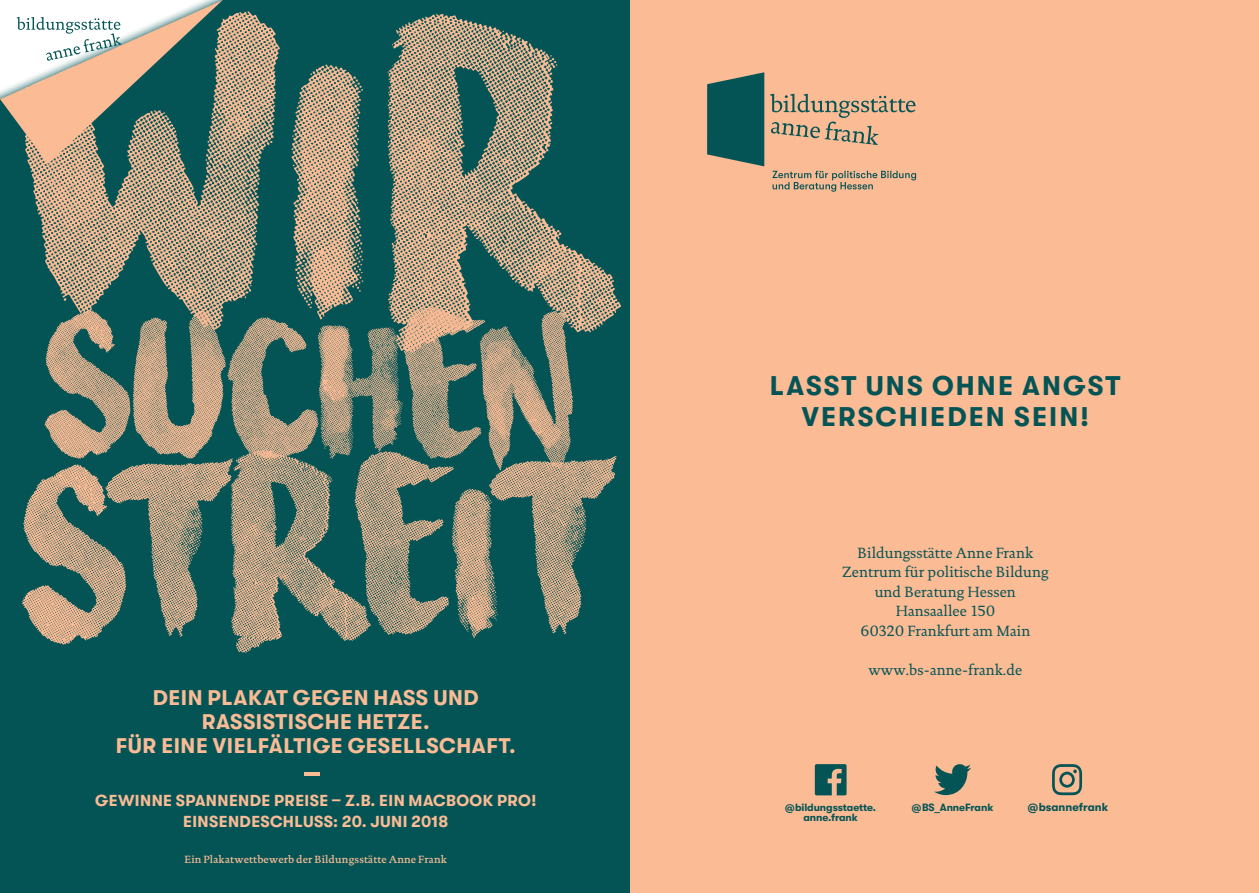
<style>
.page{position:relative;width:1259px;height:893px;background:#fff}
.page>*{position:absolute;margin:0;border:0;box-sizing:border-box;transform-origin:0 0}
.t1{font:319.5px "Surfing Capital";color:#fabb95}
.t2{font:187.05px "Surfing Capital";color:#fabb95}
.t3{font:154.5px "Surfing Capital";letter-spacing:.015em;color:#fabb95}
.t4{font:700 27px/30.9px "GT Walsheim Pro";letter-spacing:.08em;color:#045455;text-align:center}
.t5{font:700 21.15px/23.9px "GT Walsheim Pro";letter-spacing:.025em;color:#fabb95;text-align:center}
.t6{font:700 15.9px/20.7px "GT Walsheim Pro";letter-spacing:.025em;color:#fabb95;text-align:center}
.t7{font:15px/19.5px "DTL Documenta T";letter-spacing:.005em;color:#045455;text-align:center}
.t8{font:700 11.55px "GT Walsheim Pro";color:#045455}
.t9{font:500 10.65px "DTL Documenta ST";letter-spacing:.01em;color:#fabb95}
.t10{font:700 10.5px "GT Walsheim Pro";letter-spacing:-.01em;color:#045455}
.s1{font-size:312.15px}
</style>
<div class="page">
<div style="left:622px;top:0;width:637px;height:893px;background:#fabb95"></div>
<svg style="left:934px;top:764px;width:37px;height:31px"></svg>
<svg style="left:815px;top:764px;width:31px;height:31px"></svg>
<svg style="left:1052px;top:764px;width:30px;height:31px"></svg>
<svg style="left:707px;top:72px;width:57px;height:94px;background:#23615d"></svg>
<svg style="left:770px;top:94px;width:145px;height:51px"></svg>
<svg style="left:772px;top:171px;width:144px;height:21px"></svg>
<div style="left:0;top:0;width:629px;height:893px;background:#045455"></div>
<hr style="left:304px;top:772px;width:15px;height:3px;background:#fabb95">
<svg style="left:0;top:0;width:223px;height:164px"></svg>
<h1 class="t1" style="left:27px;top:2px;width:571px">WI<span class="s1">R</span></h1>
<h3 class="t3" style="left:46px;top:303px;width:528px">SUCHEN</h3>
<h2 class="t2" style="left:23px;top:446px;width:585px">STRE T</h2>
<h3 class="t5" style="left:116px;top:686px;width:401px">DEIN PLAKAT GEGEN HASS UND<br>RASSISTISCHE HETZE.<br>FÜR EINE VIELFÄLTIGE GESELLSCHAFT.</h3>
<p class="t6" style="left:95px;top:790px;width:442px">GEWINNE SPANNENDE PREISE – Z.B. EIN MACBOOK PRO!<br>EINSENDESCHLUSS: 20. JUNI 2018</p>
<p class="t9" style="left:184px;top:853px;width:264px">Ein Plakatwettbewerb der Bildungsstätte Anne Frank</p>
<h3 class="t4" style="left:770px;top:371px;width:352px">LASST UNS OHNE ANGST<br>VERSCHIEDEN SEIN!</h3>
<p class="t7" style="left:842px;top:543px;width:208px">Bildungsstätte Anne Frank<br>Zentrum für politische Bildung und Beratung Hessen<br>Hansaallee 150<br>60320 Frankfurt am Main</p>
<p class="t7" style="left:868px;top:660px;width:155px">www.bs-anne-frank.de</p>
<p class="t10" style="left:785px;top:801px;width:92px">@bildungsstaette.</p>
<p class="t10" style="left:911px;top:801px;width:83px">@BS_AnneFrank</p>
<p class="t10" style="left:803px;top:811px;width:56px">anne.frank</p>
<p class="t8" style="left:1027px;top:800px;width:82px">@bsannefrank</p>
</div>
